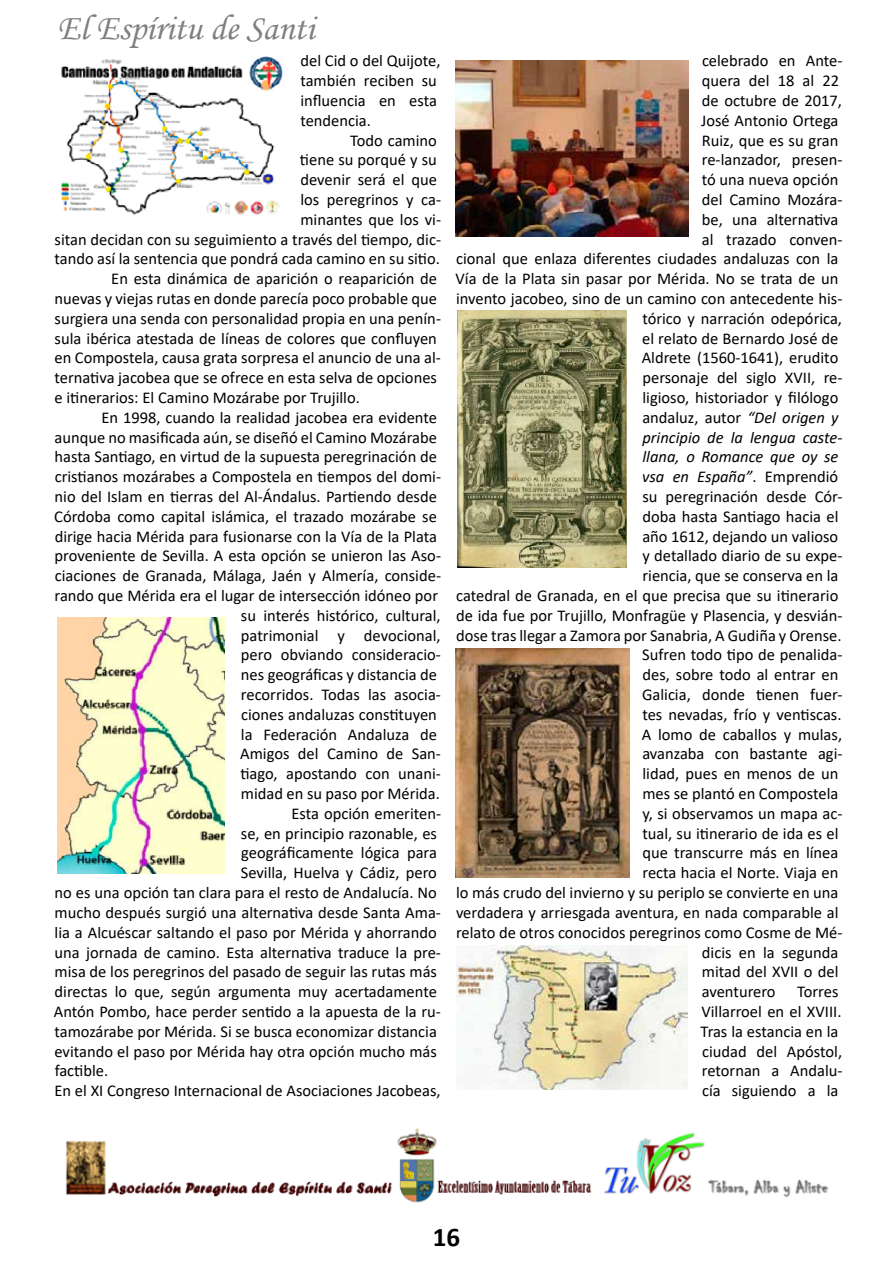
<style>
.page{position:relative;width:893px;height:1263px;background:#fff}
.page>*{position:absolute;margin:0;border:0;box-sizing:border-box;transform-origin:0 0}
.t1{font:36px "Monotype Corsiva";color:#808080}
.t2{font:700 27px "Calibri";color:#000}
.t3{font:16.5px/19.8px "Calibri";color:#000}
.t4{font:italic 16.5px "Calibri";color:#000}
.s1{font-style:italic}
.s2{font-style:normal}
</style>
<div class="page">
<img style="left:65px;top:1128px;width:764px;height:75px">
<img style="left:457px;top:945px;width:230px;height:145px">
<img style="left:61px;top:56px;width:222px;height:159px">
<img style="left:455px;top:61px;width:233px;height:175px">
<img style="left:57px;top:617px;width:167px;height:257px">
<img style="left:458px;top:311px;width:169px;height:256px">
<img style="left:455px;top:648px;width:174px;height:230px">
<h1 class="t1" style="left:57px;top:7px;width:259px">El Espíritu de Santi</h1>
<p class="t3" style="left:300px;top:51px;width:142px">del Cid o del Quijote, también reciben su influencia en esta tendencia.</p>
<p class="t3" style="left:350px;top:130px;width:88px">Todo camino</p>
<p class="t3" style="left:300px;top:150px;width:139px">tiene su porqué y su</p>
<p class="t3" style="left:300px;top:169px;width:138px">devenir será el que</p>
<p class="t3" style="left:300px;top:189px;width:142px">los peregrinos y ca-</p>
<p class="t3" style="left:300px;top:209px;width:142px">minantes que los vi-</p>
<p class="t3" style="left:55px;top:229px;width:388px">sitan decidan con su seguimiento a través del tiempo, dic-</p>
<p class="t3" style="left:55px;top:249px;width:387px">tando así la sentencia que pondrá cada camino en su sitio.</p>
<p class="t3" style="left:111px;top:268px;width:327px">En esta dinámica de aparición o reaparición de</p>
<p class="t3" style="left:55px;top:288px;width:384px">nuevas y viejas rutas en donde parecía poco probable que</p>
<p class="t3" style="left:55px;top:308px;width:388px">surgiera una senda con personalidad propia en una penín-</p>
<p class="t3" style="left:55px;top:328px;width:384px">sula ibérica atestada de líneas de colores que confluyen</p>
<p class="t3" style="left:54px;top:348px;width:388px">en Compostela, causa grata sorpresa el anuncio de una al-</p>
<p class="t3" style="left:55px;top:367px;width:384px">ternativa jacobea que se ofrece en esta selva de opciones</p>
<p class="t3" style="left:54px;top:387px;width:307px">e itinerarios: El Camino Mozárabe por Trujillo.</p>
<p class="t3" style="left:102px;top:407px;width:337px">En 1998, cuando la realidad jacobea era evidente</p>
<p class="t3" style="left:55px;top:427px;width:384px">aunque no masificada aún, se diseñó el Camino Mozárabe</p>
<p class="t3" style="left:55px;top:447px;width:384px">hasta Santiago, en virtud de la supuesta peregrinación de</p>
<p class="t3" style="left:55px;top:466px;width:388px">cristianos mozárabes a Compostela en tiempos del domi-</p>
<p class="t3" style="left:55px;top:486px;width:384px">nio del Islam en tierras del Al-Ándalus. Partiendo desde</p>
<p class="t3" style="left:54px;top:506px;width:384px">Córdoba como capital islámica, el trazado mozárabe se</p>
<p class="t3" style="left:55px;top:526px;width:384px">dirige hacia Mérida para fusionarse con la Vía de la Plata</p>
<p class="t3" style="left:55px;top:546px;width:388px">proveniente de Sevilla. A esta opción se unieron las Aso-</p>
<p class="t3" style="left:55px;top:565px;width:388px">ciaciones de Granada, Málaga, Jaén y Almería, conside-</p>
<p class="t3" style="left:55px;top:585px;width:385px">rando que Mérida era el lugar de intersección idóneo por</p>
<p class="t3" style="left:241px;top:605px;width:201px">su interés histórico, cultural,</p>
<p class="t3" style="left:241px;top:625px;width:201px">patrimonial y devocional,</p>
<p class="t3" style="left:241px;top:645px;width:202px">pero obviando consideracio-</p>
<p class="t3" style="left:241px;top:664px;width:197px">nes geográficas y distancia de</p>
<p class="t3" style="left:241px;top:684px;width:202px">recorridos. Todas las asocia-</p>
<p class="t3" style="left:241px;top:704px;width:197px">ciones andaluzas constituyen</p>
<p class="t3" style="left:241px;top:724px;width:197px">la Federación Andaluza de</p>
<p class="t3" style="left:240px;top:744px;width:202px">Amigos del Camino de San-</p>
<p class="t3" style="left:240px;top:763px;width:202px">tiago, apostando con unani-</p>
<p class="t3" style="left:241px;top:783px;width:201px">midad en su paso por Mérida.</p>
<p class="t3" style="left:291px;top:803px;width:151px">Esta opción emeriten-</p>
<p class="t3" style="left:241px;top:823px;width:198px">se, en principio razonable, es</p>
<p class="t3" style="left:241px;top:843px;width:197px">geográficamente lógica para</p>
<p class="t3" style="left:241px;top:862px;width:198px">Sevilla, Huelva y Cádiz, pero</p>
<p class="t3" style="left:55px;top:882px;width:384px">no es una opción tan clara para el resto de Andalucía. No</p>
<p class="t3" style="left:55px;top:902px;width:388px">mucho después surgió una alternativa desde Santa Ama-</p>
<p class="t3" style="left:55px;top:922px;width:384px">lia a Alcuéscar saltando el paso por Mérida y ahorrando</p>
<p class="t3" style="left:55px;top:942px;width:388px">una jornada de camino. Esta alternativa traduce la pre-</p>
<p class="t3" style="left:55px;top:961px;width:384px">misa de los peregrinos del pasado de seguir las rutas más</p>
<p class="t3" style="left:55px;top:981px;width:384px">directas lo que, según argumenta muy acertadamente</p>
<p class="t3" style="left:54px;top:1001px;width:389px">Antón Pombo, hace perder sentido a la apuesta de la ru-</p>
<p class="t3" style="left:54px;top:1021px;width:384px">tamozárabe por Mérida. Si se busca economizar distancia</p>
<p class="t3" style="left:54px;top:1041px;width:384px">evitando el paso por Mérida hay otra opción mucho más</p>
<p class="t3" style="left:55px;top:1060px;width:55px">factible.</p>
<p class="t3" style="left:54px;top:1080px;width:388px">En el XI Congreso Internacional de Asociaciones Jacobeas,</p>
<p class="t3" style="left:702px;top:51px;width:142px">celebrado en Ante-</p>
<p class="t3" style="left:702px;top:70px;width:139px">quera del 18 al 22</p>
<p class="t3" style="left:702px;top:90px;width:142px">de octubre de 2017,</p>
<p class="t3" style="left:701px;top:110px;width:139px">José Antonio Ortega</p>
<p class="t3" style="left:702px;top:130px;width:138px">Ruiz, que es su gran</p>
<p class="t3" style="left:702px;top:150px;width:142px">re-lanzador, presen-</p>
<p class="t3" style="left:702px;top:169px;width:138px">tó una nueva opción</p>
<p class="t3" style="left:702px;top:189px;width:142px">del Camino Mozára-</p>
<p class="t3" style="left:702px;top:209px;width:138px">be, una alternativa</p>
<p class="t3" style="left:702px;top:229px;width:142px">al trazado conven-</p>
<p class="t3" style="left:456px;top:249px;width:384px">cional que enlaza diferentes ciudades andaluzas con la</p>
<p class="t3" style="left:456px;top:268px;width:384px">Vía de la Plata sin pasar por Mérida. No se trata de un</p>
<p class="t3" style="left:456px;top:288px;width:388px">invento jacobeo, sino de un camino con antecedente his-</p>
<p class="t3" style="left:642px;top:308px;width:201px">tórico y narración odepórica,</p>
<p class="t3" style="left:642px;top:328px;width:198px">el relato de Bernardo José de</p>
<p class="t3" style="left:642px;top:348px;width:198px">Aldrete (1560-1641), erudito</p>
<p class="t3" style="left:642px;top:367px;width:202px">personaje del siglo XVII, re-</p>
<p class="t3" style="left:642px;top:387px;width:197px">ligioso, historiador y filólogo</p>
<p class="t3" style="left:642px;top:407px;width:198px">andaluz, autor <span class="s1">“Del origen y</span></p>
<p class="t4" style="left:642px;top:426px;width:201px">principio de la lengua caste-</p>
<p class="t4" style="left:642px;top:445px;width:197px">llana, o Romance que oy se</p>
<p class="t4" style="left:642px;top:465px;width:198px">vsa en España”<span class="s2">. Emprendió</span></p>
<p class="t3" style="left:642px;top:486px;width:202px">su peregrinación desde Cór-</p>
<p class="t3" style="left:642px;top:506px;width:197px">doba hasta Santiago hacia el</p>
<p class="t3" style="left:642px;top:526px;width:197px">año 1612, dejando un valioso</p>
<p class="t3" style="left:642px;top:546px;width:202px">y detallado diario de su expe-</p>
<p class="t3" style="left:642px;top:565px;width:197px">riencia, que se conserva en la</p>
<p class="t3" style="left:456px;top:585px;width:384px">catedral de Granada, en el que precisa que su itinerario</p>
<p class="t3" style="left:456px;top:605px;width:388px">de ida fue por Trujillo, Monfragüe y Plasencia, y desvián-</p>
<p class="t3" style="left:456px;top:625px;width:387px">dose tras llegar a Zamora por Sanabria, A Gudiña y Orense.</p>
<p class="t3" style="left:642px;top:645px;width:202px">Sufren todo tipo de penalida-</p>
<p class="t3" style="left:642px;top:664px;width:197px">des, sobre todo al entrar en</p>
<p class="t3" style="left:642px;top:684px;width:202px">Galicia, donde tienen fuer-</p>
<p class="t3" style="left:642px;top:704px;width:201px">tes nevadas, frío y ventiscas.</p>
<p class="t3" style="left:642px;top:724px;width:202px">A lomo de caballos y mulas,</p>
<p class="t3" style="left:642px;top:744px;width:202px">avanzaba con bastante agi-</p>
<p class="t3" style="left:642px;top:763px;width:197px">lidad, pues en menos de un</p>
<p class="t3" style="left:642px;top:783px;width:197px">mes se plantó en Compostela</p>
<p class="t3" style="left:642px;top:803px;width:202px">y, si observamos un mapa ac-</p>
<p class="t3" style="left:642px;top:823px;width:198px">tual, su itinerario de ida es el</p>
<p class="t3" style="left:642px;top:843px;width:197px">que transcurre más en línea</p>
<p class="t3" style="left:642px;top:862px;width:197px">recta hacia el Norte. Viaja en</p>
<p class="t3" style="left:456px;top:882px;width:384px">lo más crudo del invierno y su periplo se convierte en una</p>
<p class="t3" style="left:456px;top:902px;width:384px">verdadera y arriesgada aventura, en nada comparable al</p>
<p class="t3" style="left:456px;top:922px;width:388px">relato de otros conocidos peregrinos como Cosme de Mé-</p>
<p class="t3" style="left:702px;top:942px;width:138px">dicis en la segunda</p>
<p class="t3" style="left:702px;top:961px;width:138px">mitad del XVII o del</p>
<p class="t3" style="left:702px;top:981px;width:75px">aventurero</p>
<p class="t3" style="left:701px;top:981px;width:143px;text-indent:97px">Torres<br>Villarroel en el XVIII.<br>Tras la estancia en la ciudad del Apóstol, retornan a Andalu&shy;cía siguiendo a la</p>
<h2 class="t2" style="left:433px;top:1218px;width:29px">16</h2>
</div>
